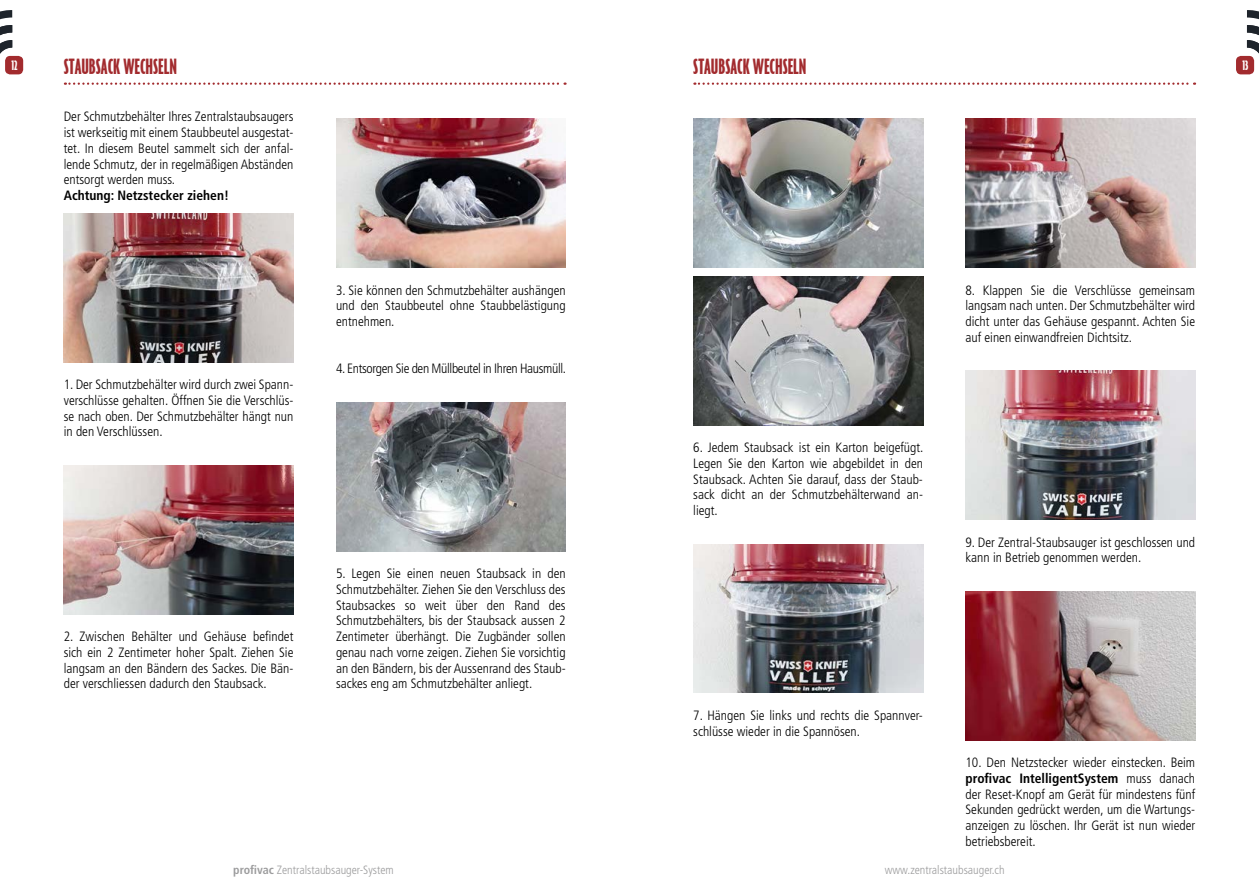
<style>
.page{position:relative;width:1259px;height:893px;background:#fff}
.page>*{position:absolute;margin:0;border:0;box-sizing:border-box;transform-origin:0 0}
.t1{font:700 ultra-condensed 24px "Agenda";color:#a22b2e}
.t2{font:700 ultra-condensed 15px "Agenda";color:#fff}
.t3{font:300 condensed 13.5px/15.8px "Frutiger LT Std";color:#000;text-align:justify}
.t4{font:300 condensed 13.5px "Frutiger LT Std";letter-spacing:-.025em;color:#000}
.t5{font:700 condensed 13.5px "Frutiger LT Std";color:#000}
.t6{font:300 condensed 12px "Frutiger LT Std";color:#9c9c9d}
.s1{font-weight:700}
</style>
<div class="page">
<div style="left:1236px;top:56px;width:18px;height:18px;background:#a22b2e;border-radius:5px"></div>
<div style="left:5px;top:56px;width:18px;height:18px;background:#a22b2e;border-radius:5px"></div>
<svg style="left:1247px;top:10px;width:12px;height:53px"></svg>
<svg style="left:0;top:10px;width:12px;height:53px"></svg>
<img style="left:64px;top:213px;width:229px;height:149px">
<img style="left:64px;top:465px;width:229px;height:149px">
<img style="left:336px;top:119px;width:230px;height:149px">
<img style="left:336px;top:402px;width:230px;height:149px">
<svg style="left:65px;top:83px;width:500px;height:2px"></svg>
<svg style="left:694px;top:83px;width:501px;height:2px"></svg>
<img style="left:693px;top:277px;width:230px;height:149px">
<img style="left:693px;top:119px;width:230px;height:149px">
<img style="left:693px;top:544px;width:230px;height:149px">
<img style="left:965px;top:119px;width:230px;height:149px">
<img style="left:965px;top:371px;width:230px;height:149px">
<img style="left:965px;top:591px;width:230px;height:149px">
<h1 class="t1" style="left:64px;top:53px;width:115px">STAUBSACK WECHSELN</h1>
<h1 class="t1" style="left:693px;top:53px;width:115px">STAUBSACK WECHSELN</h1>
<p class="t2" style="left:11px;top:57px;width:8px">12</p>
<p class="t2" style="left:1242px;top:57px;width:7px">13</p>
<p class="t3" style="left:64px;top:109px;width:231px">Der Schmutzbehälter Ihres Zentralstaubsaugers ist werkseitig mit einem Staubbeutel ausgestat&shy;tet. In diesem Beutel sammelt sich der anfal&shy;lende Schmutz, der in regelmäßigen Abständen entsorgt werden muss.</p>
<p class="t5" style="left:64px;top:187px;width:167px">Achtung: Netzstecker ziehen!</p>
<p class="t3" style="left:64px;top:377px;width:231px">1. Der Schmutzbehälter wird durch zwei Spann&shy;verschlüsse gehalten. Öffnen Sie die Verschlüs&shy;se nach oben. Der Schmutzbehälter hängt nun in den Verschlüssen.</p>
<p class="t3" style="left:336px;top:282px;width:231px">3. Sie können den Schmutzbehälter aushängen und den Staubbeutel ohne Staubbelästigung entnehmen.</p>
<p class="t4" style="left:336px;top:361px;width:232px">4. Entsorgen Sie den Müllbeutel in Ihren Hausmüll.</p>
<p class="t3" style="left:64px;top:629px;width:231px">2. Zwischen Behälter und Gehäuse befindet sich ein 2 Zentimeter hoher Spalt. Ziehen Sie langsam an den Bändern des Sackes. Die Bän&shy;der verschliessen dadurch den Staubsack.</p>
<p class="t3" style="left:336px;top:566px;width:231px">5. Legen Sie einen neuen Staubsack in den Schmutzbehälter. Ziehen Sie den Verschluss des Staubsackes so weit über den Rand des Schmutzbehälters, bis der Staubsack aussen 2<br>Zentimeter überhängt. Die Zugbänder sollen genau nach vorne zeigen. Ziehen Sie vorsichtig an den Bändern, bis der Aussenrand des Staub&shy;sackes eng am Schmutzbehälter anliegt.</p>
<p class="t3" style="left:693px;top:440px;width:232px">6. Jedem Staubsack ist ein Karton beigefügt.<br>Legen Sie den Karton wie abgebildet in den Staubsack. Achten Sie darauf, dass der Staub&shy;sack dicht an der Schmutzbehälterwand an&shy;liegt.</p>
<p class="t3" style="left:965px;top:282px;width:231px">8. Klappen Sie die Verschlüsse gemeinsam langsam nach unten. Der Schmutzbehälter wird dicht unter das Gehäuse gespannt. Achten Sie auf einen einwandfreien Dichtsitz.</p>
<p class="t3" style="left:965px;top:534px;width:231px">9. Der Zentral-Staubsauger ist geschlossen und kann in Betrieb genommen werden.</p>
<p class="t3" style="left:693px;top:707px;width:231px">7. Hängen Sie links und rechts die Spannver&shy;schlüsse wieder in die Spannösen.</p>
<p class="t3" style="left:965px;top:755px;width:231px">10. Den Netzstecker wieder einstecken. Beim <span class="s1">profivac IntelligentSystem</span> muss danach der Reset-Knopf am Gerät für mindestens fünf Sekunden gedrückt werden, um die Wartungs&shy;anzeigen zu löschen. Ihr Gerät ist nun wieder betriebsbereit.</p>
<p class="t6" style="left:233px;top:863px;width:162px"><span class="s1">profivac</span> Zentralstaubsauger-System</p>
<p class="t6" style="left:884px;top:863px;width:121px">www.zentralstaubsauger.ch</p>
</div>
